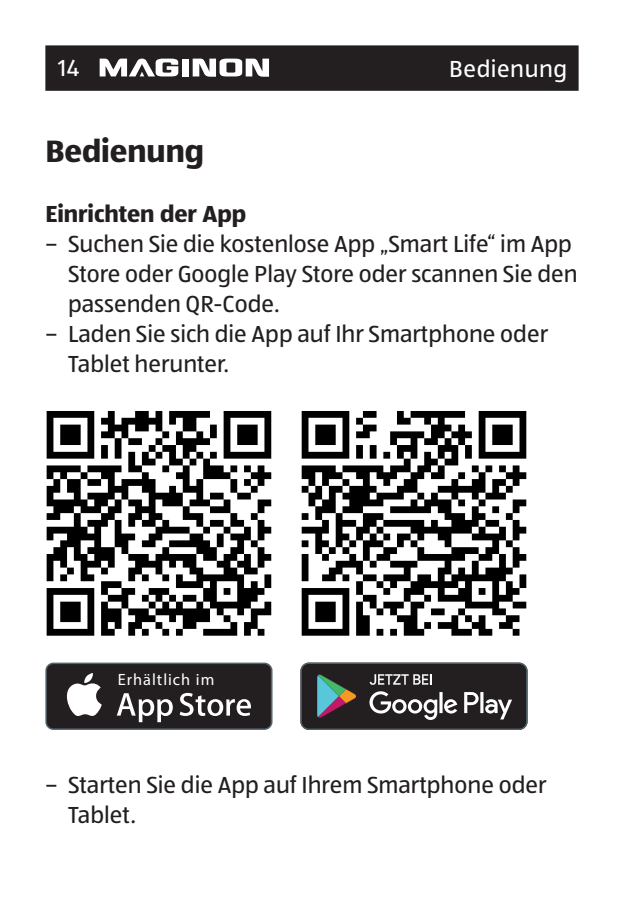
<style>
.page{position:relative;width:624px;height:908px;background:#fff}
.page>*{position:absolute;margin:0;border:0;box-sizing:border-box;transform-origin:0 0}
.t1{font:32px "ALDISUED Bold";color:#231f20}
.t2{font:24px/30px "ALDISUED Regular";color:#231f20}
.t3{font:24px "ALDISUED Bold";color:#231f20}
.Kopfzeile_rechts{font:24px "ALDISUEDOT";letter-spacing:.02em;color:#fff}
.t4{font:16.4px "Myriad Hebrew";letter-spacing:.06em;color:#fff}
</style>
<div class="page">
<div style="left:45px;top:45px;width:534px;height:46px;background:#231f20"></div>
<div style="left:182px;top:59px;width:7px;height:17px;background:#fff"></div>
<svg style="left:193px;top:59px;width:76px;height:18px"></svg>
<svg style="left:100px;top:59px;width:78px;height:17px"></svg>
<svg style="left:47px;top:411px;width:224px;height:224px"></svg>
<svg style="left:302px;top:411px;width:224px;height:224px"></svg>
<svg style="left:45px;top:662px;width:227px;height:67px"></svg>
<div style="left:47px;top:663px;width:224px;height:65px;background:#231f20;border-radius:6px"></div>
<svg style="left:66px;top:673px;width:36px;height:42px"></svg>
<svg style="left:117px;top:693px;width:56px;height:28px"></svg>
<svg style="left:180px;top:692px;width:71px;height:23px"></svg>
<svg style="left:300px;top:662px;width:227px;height:67px;background:#403f40"></svg>
<p class="Kopfzeile_rechts" style="left:58px;top:52px;width:22px">14</p>
<p class="Kopfzeile_rechts" style="left:449px;top:54px;width:120px">Bedienung</p>
<p class="t1" style="left:45px;top:131px;width:160px">Bedienung</p>
<p class="t3" style="left:45px;top:199px;width:202px">Einrichten der App</p>
<p class="t2" style="left:68px;top:228px;width:511px;text-indent:-23px">– Suchen Sie die kostenlose App „Smart Life“ im App<br>Store oder Google Play Store oder scannen Sie den passenden QR-Code.</p>
<p class="t2" style="left:68px;top:318px;width:481px;text-indent:-23px">– Laden Sie sich die App auf Ihr Smartphone oder<br>Tablet herunter.</p>
<p class="t4" style="left:118px;top:670px;width:98px">Erhältlich im</p>
<p class="t2" style="left:68px;top:768px;width:480px;text-indent:-23px">– Starten Sie die App auf Ihrem Smartphone oder<br>Tablet.</p>
</div>
